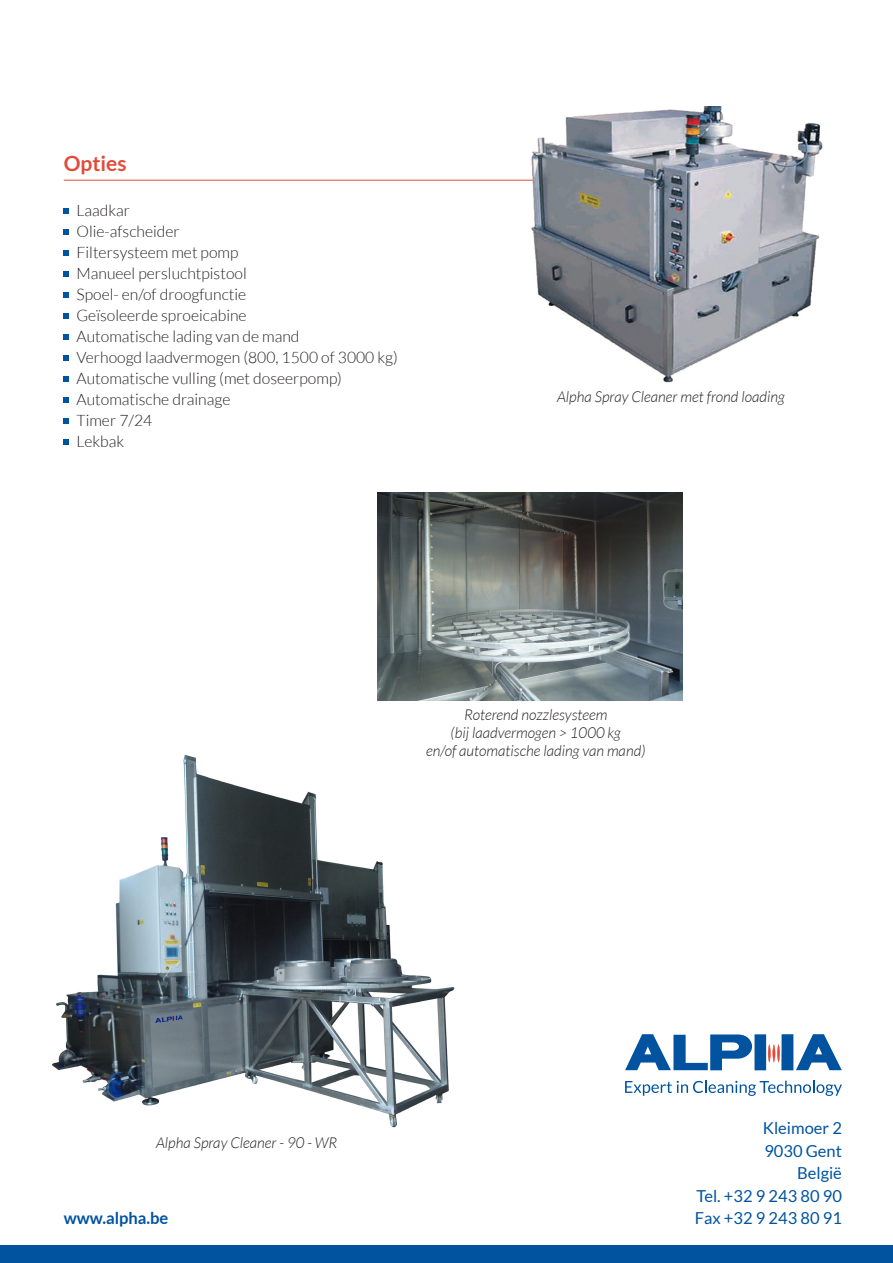
<style>
.page{position:relative;width:893px;height:1263px;background:#fff}
.page>*{position:absolute;margin:0;border:0;box-sizing:border-box;transform-origin:0 0}
.titel_rood{font:700 21px "Lato";color:#e14c3a}
.t1{font:16.5px "Lato";color:#0153a0}
.t2{font:700 16.5px "Lato";color:#0153a0}
.t3{font:300 15.75px "Lato";color:#231f20}
.t4{font:italic 300 15px "Lato";color:#231f20}
</style>
<div class="page">
<div style="left:0;top:1246px;width:893px;height:17px;background:#0153a0"></div>
<svg style="left:625px;top:1034px;width:217px;height:36px"></svg>
<svg style="left:625px;top:1081px;width:217px;height:15px"></svg>
<img style="left:52px;top:754px;width:403px;height:374px">
<img style="left:485px;top:107px;width:338px;height:276px">
<img style="left:377px;top:492px;width:305px;height:209px">
<hr style="left:64px;top:180px;width:469px;height:1px;background:#e14c3a">
<svg style="left:64px;top:208px;width:5px;height:5px"></svg>
<svg style="left:64px;top:229px;width:5px;height:5px"></svg>
<svg style="left:64px;top:250px;width:5px;height:5px"></svg>
<svg style="left:64px;top:271px;width:5px;height:5px"></svg>
<svg style="left:64px;top:292px;width:5px;height:5px"></svg>
<svg style="left:64px;top:313px;width:5px;height:5px"></svg>
<svg style="left:64px;top:334px;width:5px;height:5px"></svg>
<svg style="left:64px;top:355px;width:5px;height:5px"></svg>
<svg style="left:64px;top:376px;width:5px;height:5px"></svg>
<svg style="left:64px;top:397px;width:5px;height:5px"></svg>
<svg style="left:64px;top:418px;width:5px;height:5px"></svg>
<svg style="left:64px;top:439px;width:5px;height:5px"></svg>
<p class="titel_rood" style="left:64px;top:152px;width:64px">Opties</p>
<p class="t3" style="left:77px;top:202px;width:55px">Laadkar</p>
<p class="t3" style="left:77px;top:223px;width:105px">Olie-afscheider</p>
<p class="t3" style="left:77px;top:244px;width:163px">Filtersysteem met pomp</p>
<p class="t3" style="left:77px;top:265px;width:172px">Manueel persluchtpistool</p>
<p class="t3" style="left:77px;top:286px;width:171px">Spoel- en/of droogfunctie</p>
<p class="t3" style="left:77px;top:307px;width:172px">Geïsoleerde sproeicabine</p>
<p class="t3" style="left:77px;top:328px;width:224px">Automatische lading van de mand</p>
<p class="t3" style="left:77px;top:349px;width:323px">Verhoogd laadvermogen (800, 1500 of 3000 kg)</p>
<p class="t3" style="left:77px;top:370px;width:267px">Automatische vulling (met doseerpomp)</p>
<p class="t3" style="left:77px;top:391px;width:155px">Automatische drainage</p>
<p class="t3" style="left:77px;top:412px;width:77px">Timer 7/24</p>
<p class="t3" style="left:77px;top:433px;width:49px">Lekbak</p>
<p class="t4" style="left:557px;top:389px;width:229px">Alpha Spray Cleaner met frond loading</p>
<p class="t4" style="left:464px;top:707px;width:145px">Roterend nozzlesysteem</p>
<p class="t4" style="left:451px;top:725px;width:172px">(bij laadvermogen &gt; 1000 kg</p>
<p class="t4" style="left:426px;top:743px;width:221px">en/of automatische lading van mand)</p>
<p class="t4" style="left:156px;top:1134px;width:183px">Alpha Spray Cleaner - 90 - WR</p>
<p class="t2" style="left:64px;top:1209px;width:106px">www.alpha.be</p>
<p class="t1" style="left:763px;top:1119px;width:81px">Kleimoer 2</p>
<p class="t1" style="left:764px;top:1141px;width:79px">9030 Gent</p>
<p class="t1" style="left:797px;top:1164px;width:46px">België</p>
<p class="t1" style="left:696px;top:1186px;width:147px">Tel. +32 9 243 80 90</p>
<p class="t1" style="left:695px;top:1209px;width:149px">Fax +32 9 243 80 91</p>
</div>
